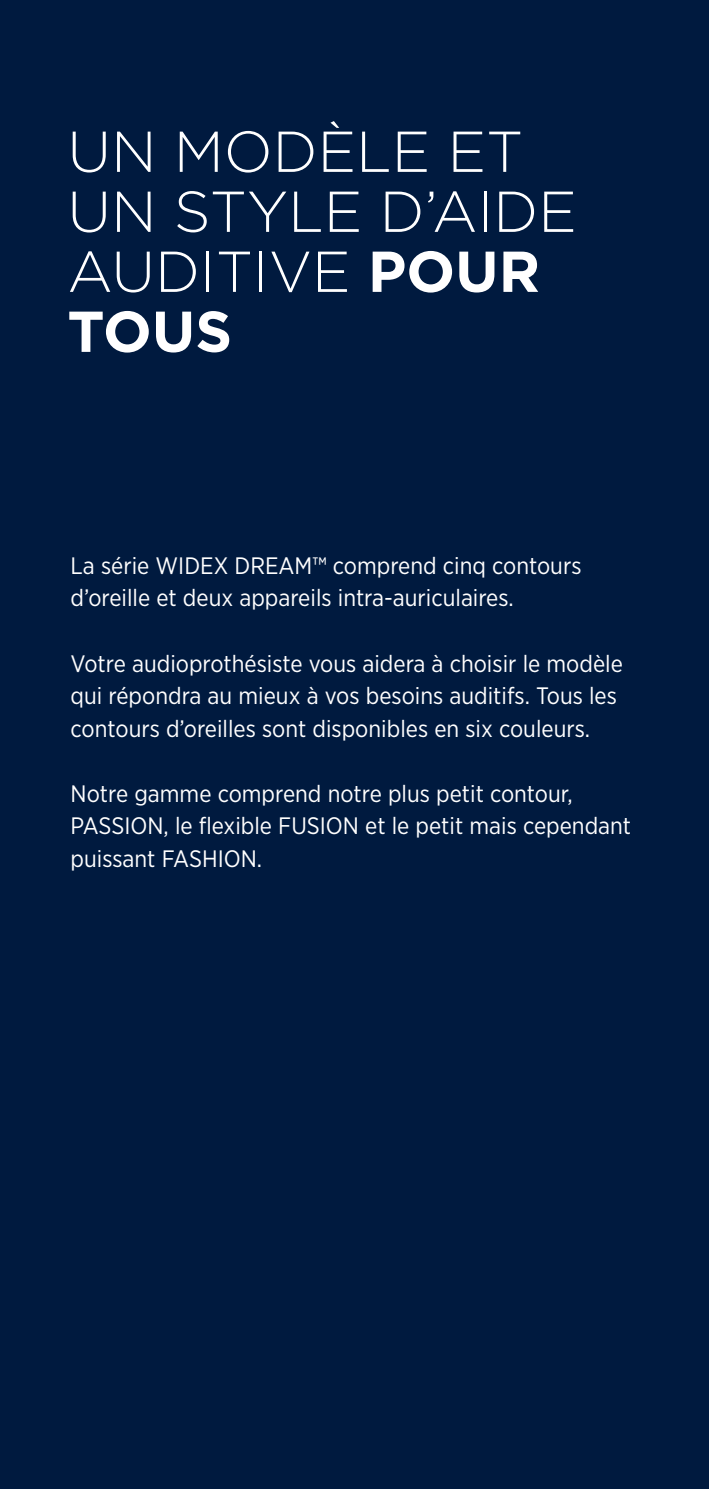
<style>
.page{position:relative;width:709px;height:1489px;background:#fff}
.page>*{position:absolute;margin:0;border:0;box-sizing:border-box;transform-origin:0 0}
.t1{font:300 57.5px/60px "Gotham";color:#fff}
.t2{font:700 57.5px "Gotham";color:#fff}
.t3{font:23.75px/32.5px "Gotham Narrow";color:#fff}
</style>
<div class="page">
<div style="left:0;top:0;width:709px;height:1488px;background:#001a3f"></div>
<h1 class="t1" style="left:67px;top:120px;width:415px;text-indent:250px">ÈLE ET<br>UN STYLE D’AIDE<br>AUDITIVE</h1>
<h1 class="t1" style="left:67px;top:120px;width:152px">UN MOD</h1>
<h1 class="t2" style="left:368px;top:233px;width:128px">POUR</h1>
<h1 class="t2" style="left:67px;top:293px;width:166px">TOUS</h1>
<p class="t3" style="left:71px;top:549px;width:512px">La série WIDEX DREAM™ comprend cinq contours d’oreille et deux appareils intra-auriculaires.</p>
<p class="t3" style="left:71px;top:646px;width:553px">Votre audioprothésiste vous aidera à choisir le modèle qui répondra au mieux à vos besoins auditifs. Tous les contours d’oreilles sont disponibles en six couleurs.</p>
<p class="t3" style="left:71px;top:776px;width:562px">Notre gamme comprend notre plus petit contour,<br>PASSION, le flexible FUSION et le petit mais cependant puissant FASHION.</p>
</div>
